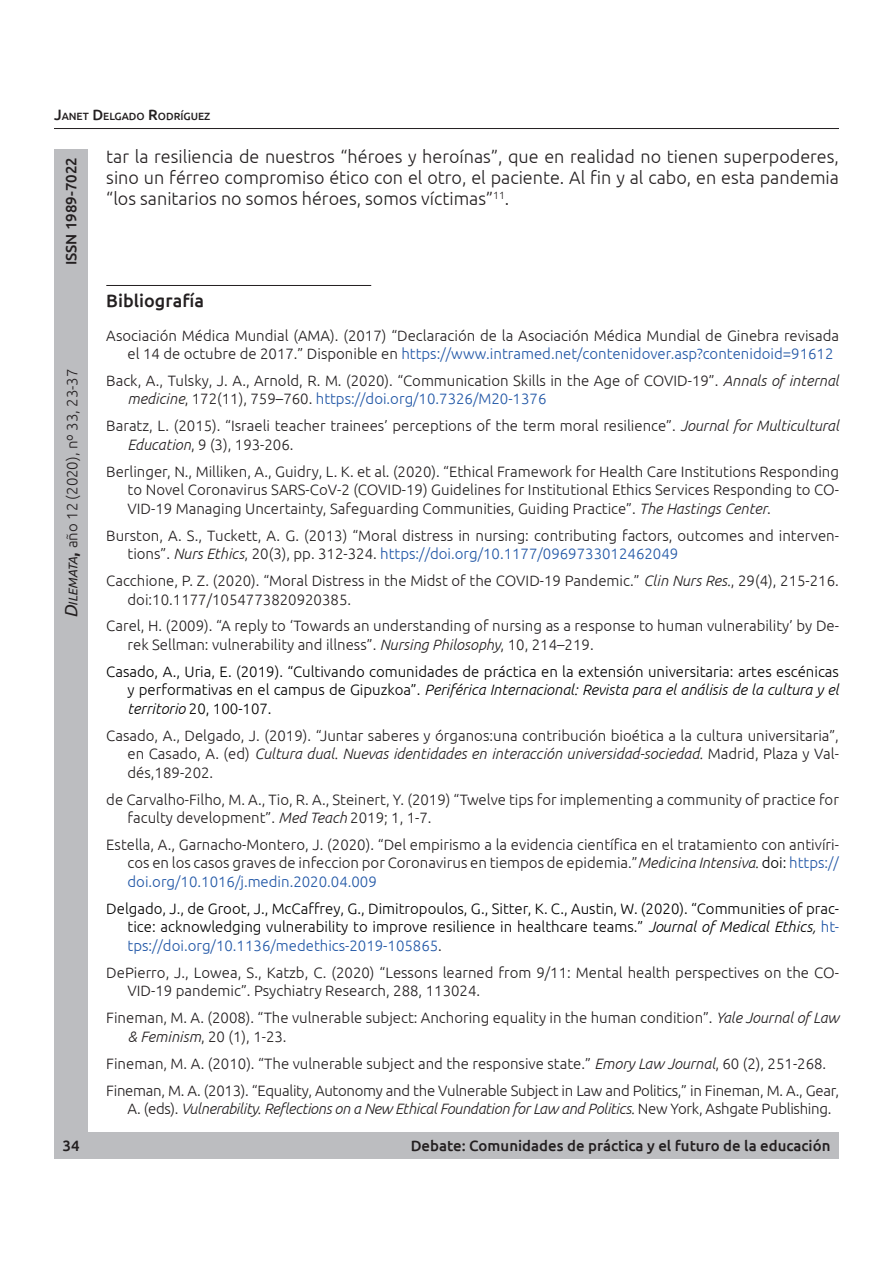
<style>
.page{position:relative;width:893px;height:1263px;background:#fff}
.page>*{position:absolute;margin:0;border:0;box-sizing:border-box;transform-origin:0 0}
.t1{font:300 18px/21.1px "Ubuntu";color:#231f20;text-align:justify}
.t2{font:500 18px "Ubuntu";color:#231f20}
.t3{font:300 15px/18.5px "Ubuntu";color:#231f20}
.t4{font:300 15px/18.5px "Ubuntu";color:#000001;text-align:justify}
.t5{font:300 15px/27px "Ubuntu";letter-spacing:-.02em;color:#231f20}
.t6{font:italic 300 15px "Ubuntu";letter-spacing:-.02em;color:#231f20}
.t7{font:500 15px "Ubuntu";color:#231f20}
.t8{font:500 10.5px "Ubuntu";color:#231f20}
.s1{font-size:15px}
.s2{color:#2056a6}
.s3{font-style:italic}
.s4{color:#000001}
.s5{color:#231f20}
.s6{font-style:normal}
.s7{font-weight:400;font-style:italic;font-size:18px}
.s8{font-weight:400;font-style:italic;font-size:12.6px}
.s9{font-weight:500;font-size:18px}
</style>
<div class="page">
<hr style="left:54px;top:128px;width:785px;height:1px;background:#231f20">
<div style="left:54px;top:1132px;width:82px;height:27px;background:#bcbdc0"></div>
<div style="left:131px;top:1132px;width:708px;height:27px;background:#bcbdc0"></div>
<div style="left:54px;top:360px;width:33px;height:775px;background:#bcbdc0"></div>
<div style="left:54px;top:149px;width:33px;height:215px;background:#bcbdc0"></div>
<hr style="left:106px;top:285px;width:265px;height:1px;background:#231f20">
<p class="t8" style="left:54px;top:109px;width:158px"><span class="s1">J</span>ANET <span class="s1">D</span> ELGADO <span class="s1">R</span>ODRÍGUEZ</p>
<p class="t7" style="left:62px;top:265px;width:110px;rotate:-90deg">ISSN 1989-7022</p>
<p class="t1" style="left:106px;top:145px;width:734px">tar la resiliencia de nuestros “héroes y heroínas”, que en realidad no tienen superpoderes, sino un férreo compromiso ético con el otro, el paciente. Al fin y al cabo, en esta pandemia “los sanitarios no somos héroes, somos víctimas”<sup>11</sup>.</p>
<p class="t2" style="left:106px;top:289px;width:99px">Bibliografía</p>
<p class="t3" style="left:128px;top:326px;width:713px;text-indent:-21px">Asociación Médica Mundial (AMA). (2017) “Declaración de la Asociación Médica Mundial de Ginebra revisada el 14 de octubre de 2017.” Disponible en <span class="s2">https://www.intramed.net/contenidover.asp?contenidoid=91612</span></p>
<p class="t3" style="left:128px;top:371px;width:713px;text-indent:-21px">Back, A., Tulsky, J. A., Arnold, R. M. (2020). “Communication Skills in the Age of COVID-19”. <span class="s3">Annals of internal medicine</span>, 172(11), 759–760. <span class="s2">https://doi.org/10.7326/M20-1376</span></p>
<p class="t3" style="left:128px;top:416px;width:713px;text-indent:-21px">Baratz, L. (2015). “Israeli teacher trainees’ perceptions of the term moral resilience”. <span class="s3">Journal for Multicultural<br>Education</span>, 9 (3), 193-206.</p>
<p class="t3" style="left:128px;top:462px;width:713px;text-align:justify;text-indent:-21px">Berlinger, N., Milliken, A., Guidry, L. K. et al. (2020). “Ethical Framework for Health Care Institutions Responding to Novel Coronavirus SARS-CoV-2 (COVID-19) Guidelines for Institutional Ethics Services Responding to CO-VID-19 Managing Uncertainty, Safeguarding Communities, Guiding Practice”. <span class="s3">The Hastings Center</span>.</p>
<p class="t3" style="left:128px;top:526px;width:713px;text-indent:-21px">Burston, A. S., Tuckett, A. G. (2013) “Moral distress in nursing: contributing factors, outcomes and interven&shy;tions”. <span class="s3">Nurs Ethics</span>, 20(3), pp. 312-324. <span class="s2">https://doi.org/10.1177/0969733012462049</span></p>
<p class="t3" style="left:128px;top:571px;width:713px;text-indent:-21px">Cacchione, P. Z. (2020). “Moral Distress in the Midst of the COVID-19 Pandemic.” <span class="s3">Clin Nurs Res.</span>, 29(4), 215-216. doi:10.1177/1054773820920385.</p>
<p class="t3" style="left:128px;top:616px;width:713px;text-indent:-21px">Carel, H. (2009). “A reply to ‘Towards an understanding of nursing as a response to human vulnerability’ by De&shy;rek Sellman: vulnerability and illness”. <span class="s3">Nursing Philosophy</span>, 10, 214–219.</p>
<p class="t4" style="left:128px;top:662px;width:713px;text-indent:-21px">Casado, A., Uria, E. (2019). “Cultivando comunidades de práctica en la extensión universitaria: artes escénicas y performativas en el campus de Gipuzkoa”. <span class="s3">Periférica Internacional: Revista para el análisis de la cultura y el territorio</span> 20, 100-107.</p>
<p class="t3" style="left:128px;top:726px;width:713px;text-align:justify;text-indent:-21px">Casado, A., Delgado, J. (2019). “Juntar saberes y órganos:una contribución bioética a la cultura universitaria”, en Casado, A. (ed) <span class="s3">Cultura dual. Nuevas identidades en interacción universidad-sociedad.</span> Madrid, Plaza y Val&shy;dés,189-202.</p>
<p class="t3" style="left:128px;top:790px;width:713px;text-indent:-21px">de Carvalho-Filho, M. A., Tio, R. A., Steinert, Y. (2019) “Twelve tips for implementing a community of practice for faculty development”. <span class="s3">Med Teach</span> 2019; 1, 1-7.</p>
<p class="t3" style="left:128px;top:835px;width:713px;text-align:justify;text-indent:-21px">Estella, A., Garnacho-Montero, J. (2020). “Del empirismo a la evidencia científica en el tratamiento con antivíri&shy;cos en los casos graves de infeccion por Coronavirus en tiempos de epidemia.”<span class="s3">Medicina Intensiva.</span> <span class="s4">doi:</span> <span class="s2">https:// doi.org/10.1016/j.medin.2020.04.009</span></p>
<p class="t4" style="left:128px;top:899px;width:713px;text-indent:-21px">Delgado, J., de Groot, J., McCaffrey, G., Dimitropoulos, G., Sitter, K. C., Austin, W. (2020). “Communities of prac&shy;tice: acknowledging vulnerability to improve resilience in healthcare teams.” <span class="s3">Journal of Medical Ethics,</span> <span class="s2">ht&shy;tps://doi.org/10.1136/medethics-2019-105865</span><span class="s5">.</span></p>
<p class="t3" style="left:128px;top:963px;width:713px;text-indent:-21px">DePierro, J., Lowea, S., Katzb, C. (2020) “Lessons learned from 9/11: Mental health perspectives on the CO-<br>VID-19 pandemic”. Psychiatry Research, 288, 113024.</p>
<p class="t3" style="left:128px;top:1008px;width:713px;text-indent:-21px">Fineman, M. A. (2008). “The vulnerable subject: Anchoring equality in the human condition”. <span class="s3">Yale Journal of Law &amp; Feminism</span>, 20 (1), 1-23.</p>
<p class="t5" style="left:106px;top:1049px;width:734px">Fineman, M. A. (2010). “The vulnerable subject and the responsive state.” <span class="s3">Emory Law Journal</span>, 60 (2), 251-268.<br>Fineman, M. A. (2013). “Equality, Autonomy and the Vulnerable Subject in Law and Politics,” in Fineman, M. A., Gear,</p>
<p class="t6" style="left:128px;top:1099px;width:705px"><span class="s6">A. (eds).</span> Vulnerability. Reflections on a New Ethical Foundation for Law and Politics. <span class="s6">New York, Ashgate Publishing.</span></p>
<p class="t3" style="left:63px;top:618px;width:251px;rotate:-90deg"><span class="s7">D</span><span class="s8">ilemata</span><span class="s9">,</span> año 12 (2020), nº 33, 23-37</p>
<p class="t7" style="left:63px;top:1136px;width:19px">34</p>
<p class="t7" style="left:411px;top:1136px;width:421px">Debate: Comunidades de práctica y el futuro de la educación</p>
</div>
